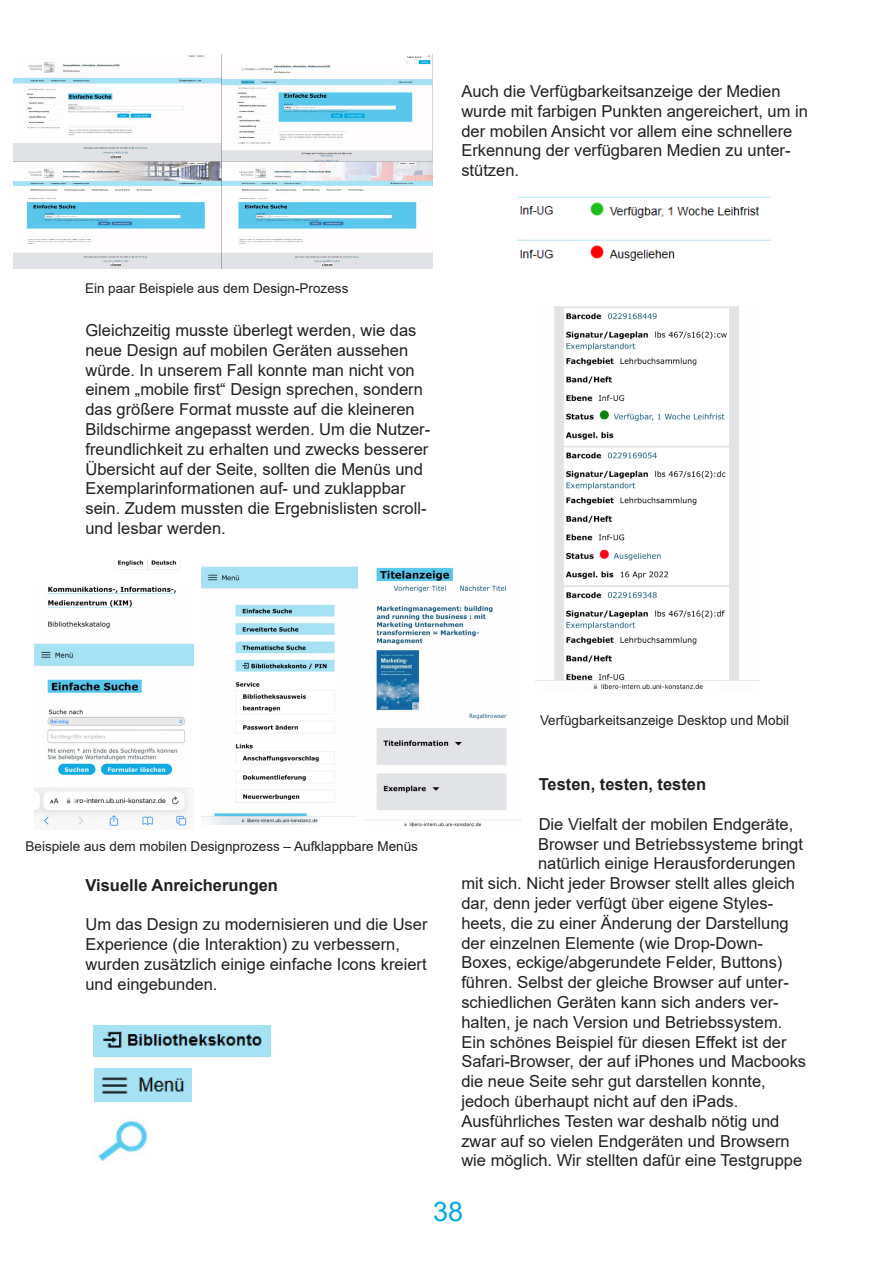
<style>
.page{position:relative;width:893px;height:1263px;background:#fff}
.page>*{position:absolute;margin:0;border:0;box-sizing:border-box;transform-origin:0 0}
.t1{font:27px "Arial";color:#00a9e0}
.t2{font:16.5px/19.8px "Arial";color:#231f20}
.t3{font:700 16.5px "Arial";color:#231f20}
.t4{font:13.5px "Arial";color:#231f20}
</style>
<div class="page">
<img style="left:14px;top:54px;width:419px;height:214px">
<img style="left:35px;top:559px;width:158px;height:267px">
<img style="left:202px;top:566px;width:156px;height:259px">
<img style="left:376px;top:567px;width:131px;height:260px">
<img style="left:93px;top:1025px;width:177px;height:32px">
<img style="left:94px;top:1069px;width:97px;height:32px">
<img style="left:96px;top:1121px;width:51px;height:41px">
<img style="left:517px;top:197px;width:254px;height:64px">
<img style="left:536px;top:306px;width:223px;height:383px">
<p class="t2" style="left:461px;top:81px;width:348px">Auch die Verfügbarkeitsanzeige der Medien wurde mit farbigen Punkten angereichert, um in der mobilen Ansicht vor allem eine schnellere Erkennung der verfügbaren Medien zu unter&shy;stützen.</p>
<p class="t4" style="left:85px;top:279px;width:265px">Ein paar Beispiele aus dem Design-Prozess</p>
<p class="t2" style="left:85px;top:320px;width:346px">Gleichzeitig musste überlegt werden, wie das neue Design auf mobilen Geräten aussehen würde. In unserem Fall konnte man nicht von einem „mobile first“ Design sprechen, sondern das größere Format musste auf die kleineren Bildschirme angepasst werden. Um die Nutzer&shy;freundlichkeit zu erhalten und zwecks besserer Übersicht auf der Seite, sollten die Menüs und Exemplarinformationen auf- und zuklappbar sein. Zudem mussten die Ergebnislisten scroll&shy;und lesbar werden.</p>
<p class="t4" style="left:26px;top:837px;width:394px">Beispiele aus dem mobilen Designprozess – Aufklappbare Menüs</p>
<p class="t3" style="left:85px;top:873px;width:194px">Visuelle Anreicherungen</p>
<p class="t2" style="left:85px;top:914px;width:344px">Um das Design zu modernisieren und die User Experience (die Interaktion) zu verbessern, wurden zusätzlich einige einfache Icons kreiert und eingebunden.</p>
<p class="t4" style="left:540px;top:711px;width:251px">Verfügbarkeitsanzeige Desktop und Mobil</p>
<p class="t3" style="left:539px;top:773px;width:169px">Testen, testen, testen</p>
<p class="t2" style="left:539px;top:814px;width:256px">Die Vielfalt der mobilen Endgeräte,</p>
<p class="t2" style="left:538px;top:834px;width:267px">Browser und Betriebssysteme bringt</p>
<p class="t2" style="left:538px;top:853px;width:259px">natürlich einige Herausforderungen</p>
<p class="t2" style="left:461px;top:873px;width:335px">mit sich. Nicht jeder Browser stellt alles gleich</p>
<p class="t2" style="left:461px;top:893px;width:313px">dar, denn jeder verfügt über eigene Styles-</p>
<p class="t2" style="left:461px;top:913px;width:329px">heets, die zu einer Änderung der Darstellung</p>
<p class="t2" style="left:461px;top:933px;width:303px">der einzelnen Elemente (wie Drop-Down-</p>
<p class="t2" style="left:461px;top:952px;width:323px">Boxes, eckige/abgerundete Felder, Buttons)</p>
<p class="t2" style="left:461px;top:972px;width:329px">führen. Selbst der gleiche Browser auf unter-</p>
<p class="t2" style="left:461px;top:992px;width:319px">schiedlichen Geräten kann sich anders ver-</p>
<p class="t2" style="left:461px;top:1012px;width:322px">halten, je nach Version und Betriebssystem.</p>
<p class="t2" style="left:461px;top:1032px;width:327px">Ein schönes Beispiel für diesen Effekt ist der</p>
<p class="t2" style="left:461px;top:1051px;width:346px">Safari-Browser, der auf iPhones und Macbooks</p>
<p class="t2" style="left:461px;top:1071px;width:306px">die neue Seite sehr gut darstellen konnte,</p>
<p class="t2" style="left:461px;top:1091px;width:279px">jedoch überhaupt nicht auf den iPads.</p>
<p class="t2" style="left:461px;top:1111px;width:342px">Ausführliches Testen war deshalb nötig und zwar auf so vielen Endgeräten und Browsern wie möglich. Wir stellten dafür eine Testgruppe</p>
<h1 class="t1" style="left:433px;top:1192px;width:32px">38</h1>
</div>
